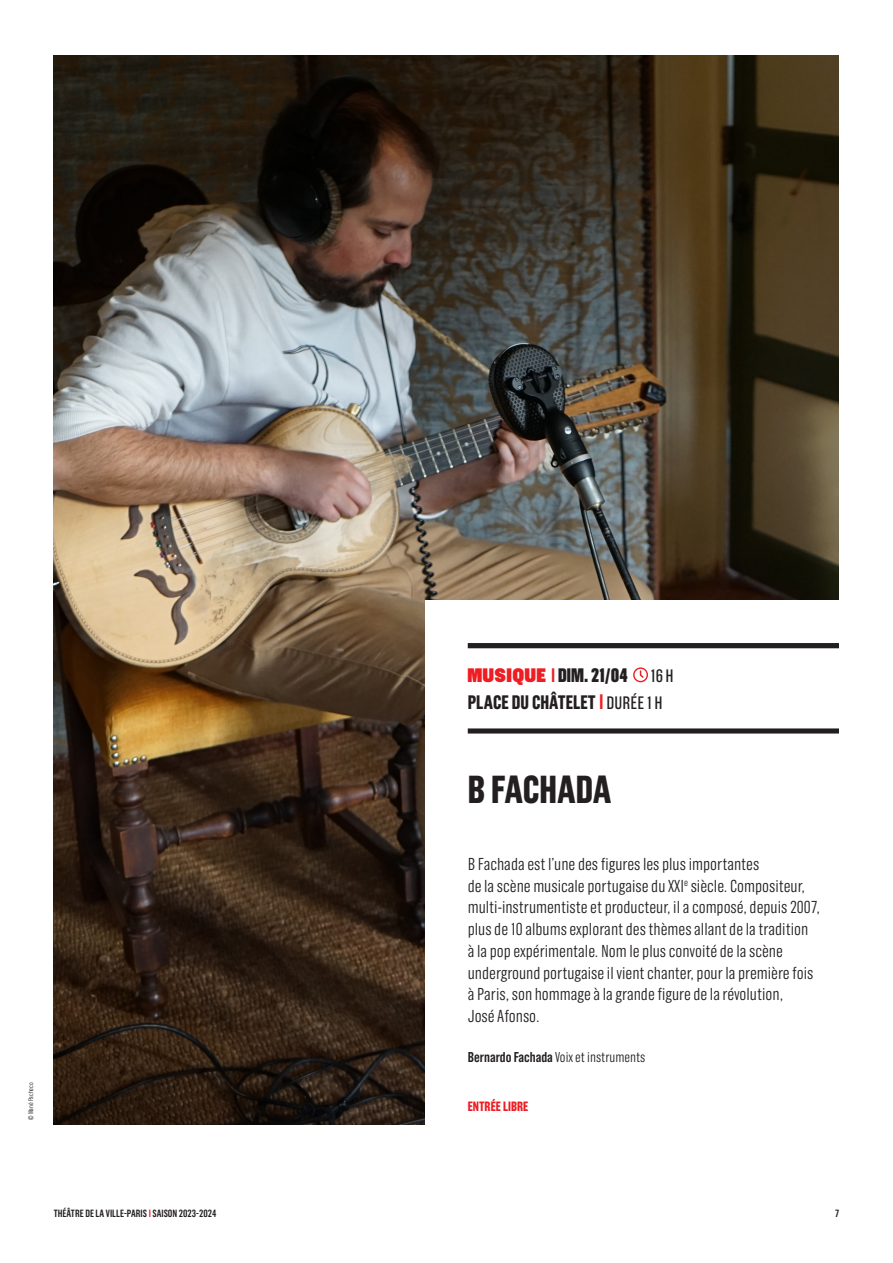
<style>
.page{position:relative;width:893px;height:1263px;background:#fff}
.page>*{position:absolute;margin:0;border:0;box-sizing:border-box;transform-origin:0 0}
.Folio{font:700 39px "Grotzec Cond";letter-spacing:-.005em;color:#231f20}
.Folio-2{font:700 19.5px/27px "Grotzec Cond";color:#231f20}
.TEXTE{font:300 17.25px/21.8px "Grotzec Cond";color:#231f20}
.Folio-3{font:300 14.25px "Grotzec Cond";color:#231f20}
.Folio-4{font:700 13.5px "Grotzec Cond";color:#ee1d23}
.t1{font:600 10.5px "Grotzec Cond";color:#231f20}
.Folio-5{font:300 6.75px "Grotzec Cond";color:#231f20}
.s1{font-family:"Grotzec Poster";font-weight:900;color:#ee1d23}
.s2{font-weight:600;color:#ee1d23}
.s3{font-weight:900}
.s4{font-weight:400;font-size:18px}
.s5{font-weight:600;font-size:21px;color:#ee1d23}
.s6{font-weight:600}
.s7{color:#ee1d23}
</style>
<div class="page">
<img style="left:54px;top:55px;width:785px;height:1070px">
<div style="left:425px;top:600px;width:414px;height:525px;background:#fff"></div>
<div style="left:468px;top:643px;width:371px;height:5px;background:#231f20"></div>
<div style="left:468px;top:728px;width:371px;height:5px;background:#231f20"></div>
<svg style="left:633px;top:667px;width:15px;height:15px"></svg>
<p class="Folio-5" style="left:27px;top:1120px;width:39px;rotate:-90deg">© Mané Pacheco</p>
<p class="Folio-2" style="left:468px;top:661px;width:207px"><span class="s1">MUSIQUE</span> <span class="s2">I</span> <span class="s3">DIM. 21/04</span> <span class="s4">16H<br></span>PLACE DU CHÂTELET <span class="s5">I</span> <span class="s4">DURÉE 1 H</span></p>
<p class="Folio" style="left:468px;top:767px;width:145px">B FACHADA</p>
<p class="TEXTE" style="left:468px;top:853px;width:354px">B Fachada est l’une des figures les plus importantes<br>de la scène musicale portugaise du XXI<sup>e</sup> siècle. Compositeur, multi-instrumentiste et producteur, il a composé, depuis 2007, plus de 10 albums explorant des thèmes allant de la tradition<br>à la pop expérimentale. Nom le plus convoité de la scène underground portugaise il vient chanter, pour la première fois à Paris, son hommage à la grande figure de la révolution,<br>José Afonso.</p>
<p class="Folio-3" style="left:468px;top:1049px;width:179px"><span class="s6">Bernardo Fachada</span> Voix et instruments</p>
<p class="Folio-4" style="left:468px;top:1099px;width:62px">ENTRÉE LIBRE</p>
<p class="t1" style="left:54px;top:1208px;width:164px">THÉÂTRE DE LA VILLE-PARIS <span class="s7">I</span> SAISON 2023-2024</p>
<p class="t1" style="left:835px;top:1208px;width:6px">7</p>
</div>
